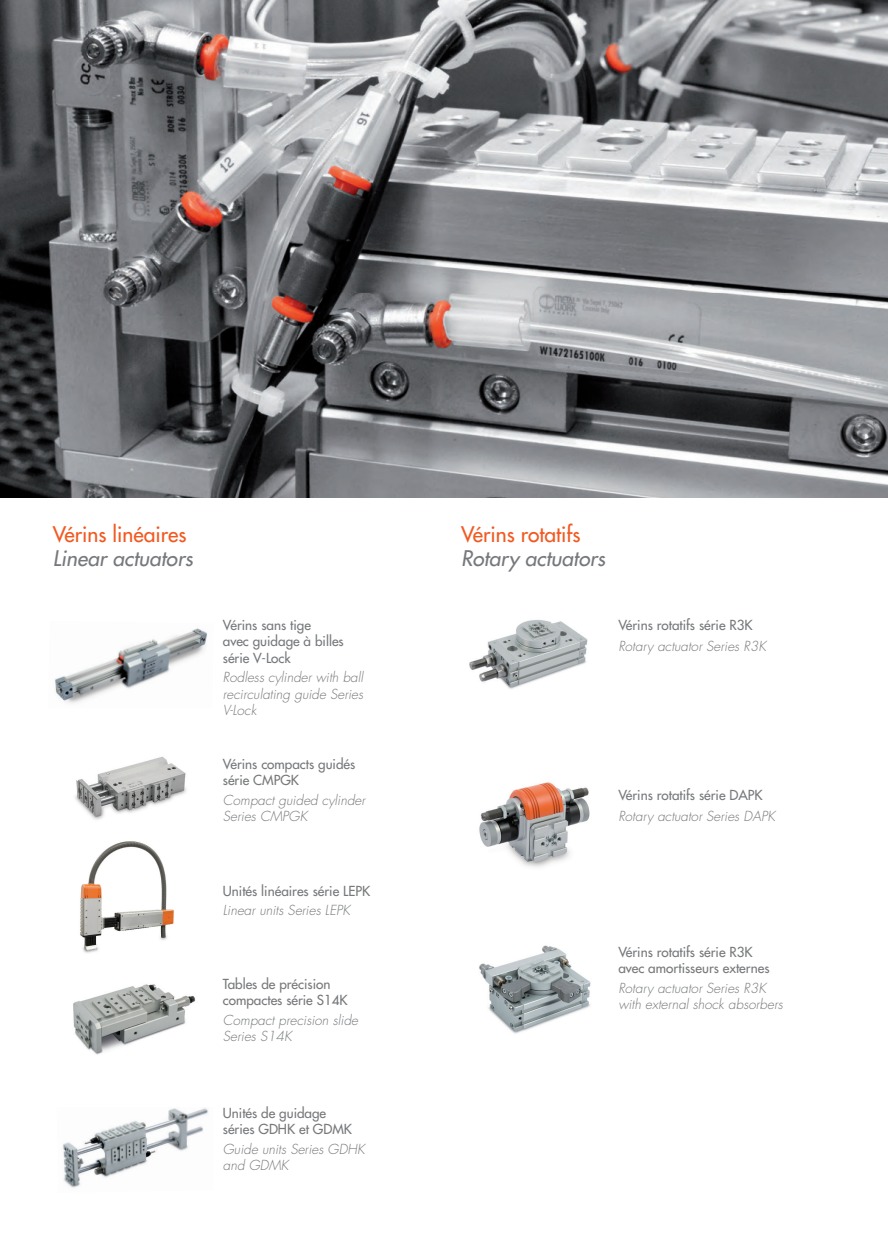
<style>
.page{position:relative;width:888px;height:1258px;background:#fff}
.page>*{position:absolute;margin:0;border:0;box-sizing:border-box;transform-origin:0 0}
.t1{font:500 21px/24px "Futura Std";color:#f15921}
.t2{font:italic 500 21px "Futura Std";color:#76787b}
.BODY{font:italic 300 13.5px/19.5px "Futura Std";color:#76787b}
.BODY-2{font:500 13.5px/16.5px "Futura Std";color:#76787b}
.s1{font-style:italic;color:#76787b}
.s2{font-weight:500;font-style:normal}
</style>
<div class="page">
<img style="left:0;top:0;width:888px;height:497px">
<img style="left:73px;top:984px;width:123px;height:71px">
<img style="left:469px;top:620px;width:119px;height:69px">
<img style="left:479px;top:945px;width:112px;height:89px">
<img style="left:479px;top:782px;width:111px;height:86px">
<img style="left:55px;top:628px;width:152px;height:75px">
<img style="left:75px;top:756px;width:111px;height:64px">
<img style="left:80px;top:841px;width:94px;height:112px">
<img style="left:63px;top:1108px;width:145px;height:80px">
<p class="t1" style="left:53px;top:522px;width:141px">Vérins linéaires<br><span class="s1">Linear actuators</span></p>
<p class="BODY-2" style="left:223px;top:616px;width:90px">Vérins sans tige</p>
<p class="BODY-2" style="left:223px;top:633px;width:122px">avec guidage à billes</p>
<p class="BODY" style="left:223px;top:648px;width:142px"><span class="s2">série V-Lock<br></span>Rodless cylinder with ball</p>
<p class="BODY" style="left:223px;top:686px;width:142px;line-height:16.5px">recirculating guide Series<br>V-Lock</p>
<p class="BODY-2" style="left:223px;top:756px;width:134px">Vérins compacts guidés série CMPGK</p>
<p class="BODY" style="left:223px;top:791px;width:144px">Compact guided cylinder</p>
<p class="BODY" style="left:223px;top:807px;width:86px">Series CMPGK</p>
<p class="BODY-2" style="left:223px;top:882px;width:149px">Unités linéaires série LEPK</p>
<p class="BODY" style="left:223px;top:901px;width:129px">Linear units Series LEPK</p>
<p class="BODY-2" style="left:223px;top:975px;width:126px">Tables de précision compactes série S14K</p>
<p class="BODY" style="left:223px;top:1010px;width:137px">Compact precision slide</p>
<p class="BODY" style="left:223px;top:1027px;width:71px">Series S14K</p>
<p class="BODY-2" style="left:223px;top:1105px;width:105px">Unités de guidage</p>
<p class="BODY-2" style="left:223px;top:1121px;width:131px">séries GDHK et GDMK</p>
<p class="BODY" style="left:223px;top:1139px;width:144px">Guide units Series GDHK</p>
<p class="BODY" style="left:223px;top:1156px;width:67px">and GDMK</p>
<p class="t1" style="left:461px;top:522px;width:121px">Vérins rotatifs</p>
<p class="t2" style="left:461px;top:545px;width:146px">Rotary actuators</p>
<p class="BODY-2" style="left:618px;top:616px;width:136px">Vérins rotatifs série R3K</p>
<p class="BODY" style="left:618px;top:636px;width:149px">Rotary actuator Series R3K</p>
<p class="BODY-2" style="left:618px;top:786px;width:146px">Vérins rotatifs série DAPK</p>
<p class="BODY" style="left:618px;top:806px;width:158px">Rotary actuator Series DAPK</p>
<p class="BODY-2" style="left:618px;top:944px;width:136px">Vérins rotatifs série R3K</p>
<p class="BODY-2" style="left:618px;top:960px;width:153px">avec amortisseurs externes</p>
<p class="BODY" style="left:618px;top:979px;width:149px">Rotary actuator Series R3K</p>
<p class="BODY" style="left:618px;top:995px;width:166px">with external shock absorbers</p>
</div>
